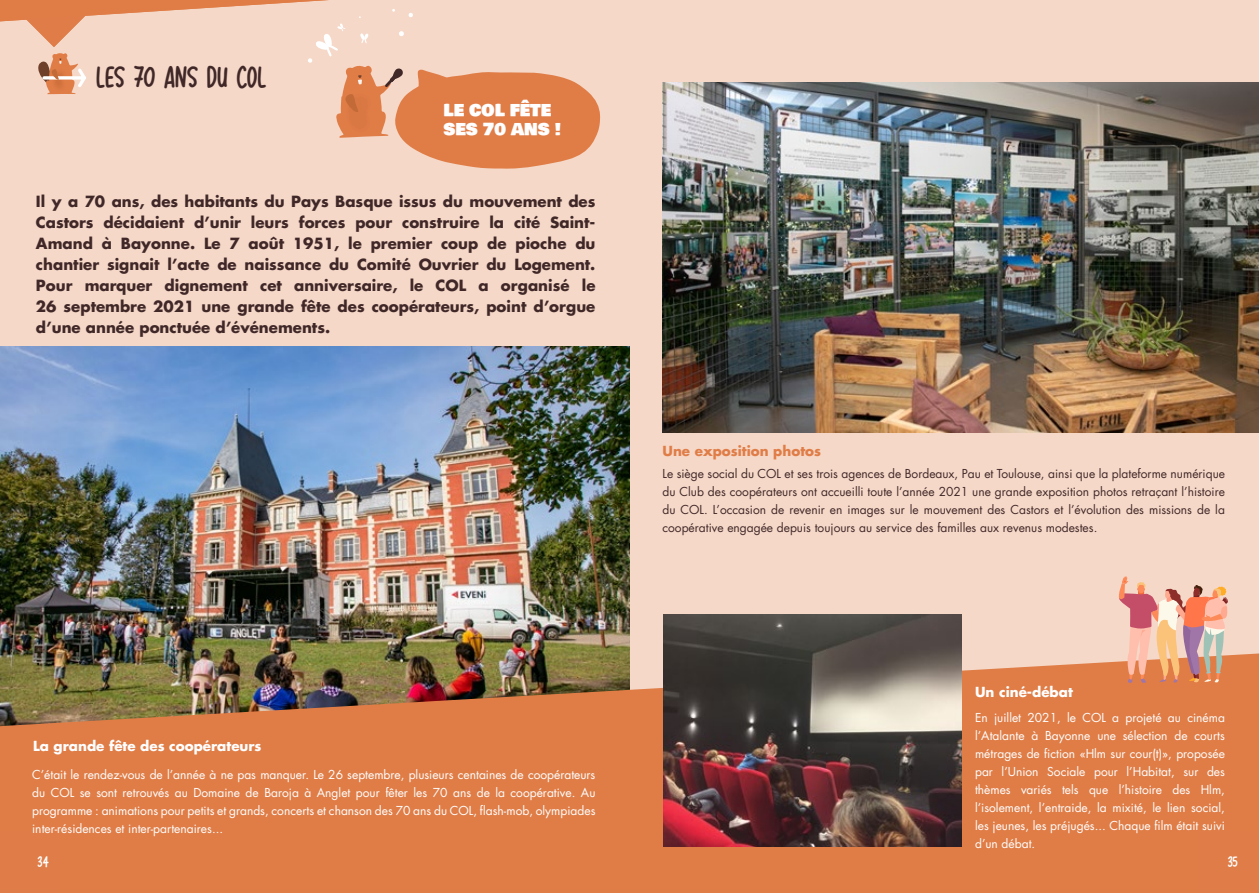
<style>
.page{position:relative;width:1259px;height:893px;background:#f5d8c8}
.page>*{position:absolute;margin:0;border:0;box-sizing:border-box;transform-origin:0 0}
.t1{font:24px "Lovehearts XYZ";letter-spacing:-.025em;color:#402828}
.t2{font:16.35px/19px "Bowlby One SC";color:#fff}
.t3{font:700 15px/21px "Futura LT";color:#402828;text-align:justify}
.t4{font:700 13.5px "Futura LT";color:#fff}
.t5{font:700 13.5px "Futura LT";color:#e07d47}
.t6{font:12px/18px "Futura LT";color:#fff;text-align:justify}
.t7{font:12px/18px "Futura LT";color:#402828;text-align:justify}
.t8{font:12px "Lovehearts XYZ";color:#fff}
</style>
<div class="page">
<img style="left:0;top:347px;width:629px;height:306px">
<svg style="left:0;top:653px;width:1259px;height:240px;background:#d07b48"></svg>
<div style="left:1197px;top:832px;width:62px;height:61px;background:#e07c47"></div>
<div style="left:0;top:832px;width:60px;height:61px;background:#e07c47"></div>
<img style="left:662px;top:82px;width:597px;height:351px">
<svg style="left:0;top:0;width:600px;height:169px"></svg>
<img style="left:663px;top:614px;width:298px;height:232px">
<svg style="left:1118px;top:576px;width:111px;height:107px"></svg>
<h1 class="t1" style="left:96px;top:64px;width:162px">LES 70 ANS DU COL</h1>
<h2 class="t2" style="left:443px;top:101px;width:119px">LE COL FÊTE<br>SES 70 ANS !</h2>
<p class="t3" style="left:36px;top:191px;width:561px">Il y a 70 ans, des habitants du Pays Basque issus du mouvement des Castors décidaient d’unir leurs forces pour construire la cité Saint-Amand à Bayonne. Le 7 août 1951, le premier coup de pioche du chantier signait l’acte de naissance du Comité Ouvrier du Logement.<br>Pour marquer dignement cet anniversaire, le COL a organisé le 26 septembre 2021 une grande fête des coopérateurs, point d’orgue d’une année ponctuée d’événements.</p>
<p class="t4" style="left:33px;top:737px;width:230px">La grande fête des coopérateurs</p>
<p class="t6" style="left:32px;top:766px;width:565px">C’était le rendez-vous de l’année à ne pas manquer. Le 26 septembre, plusieurs centaines de coopérateurs du COL se sont retrouvés au Domaine de Baroja à Anglet pour fêter les 70 ans de la coopérative. Au programme : animations pour petits et grands, concerts et chanson des 70 ans du COL, flash-mob, olympiades inter-résidences et inter-partenaires...</p>
<p class="t8" style="left:38px;top:855px;width:13px">34</p>
<p class="t5" style="left:662px;top:442px;width:160px">Une exposition photos</p>
<p class="t7" style="left:662px;top:465px;width:564px">Le siège social du COL et ses trois agences de Bordeaux, Pau et Toulouse, ainsi que la plateforme numérique du Club des coopérateurs ont accueilli toute l’année 2021 une grande exposition photos retraçant l’histoire du COL. L’occasion de revenir en images sur le mouvement des Castors et l’évolution des missions de la coopérative engagée depuis toujours au service des familles aux revenus modestes.</p>
<p class="t4" style="left:975px;top:683px;width:99px">Un ciné-débat</p>
<p class="t6" style="left:975px;top:708px;width:251px">En juillet 2021, le COL a projeté au cinéma l’Atalante à Bayonne une sélection de courts métrages de fiction «Hlm sur cour(t)», proposée par l’Union Sociale pour l’Habitat, sur des thèmes variés tels que l’histoire des Hlm, l’isolement, l’entraide, la mixité, le lien social, les jeunes, les préjugés... Chaque film était suivi d’un débat.</p>
<p class="t8" style="left:1227px;top:855px;width:11px">35</p>
</div>
